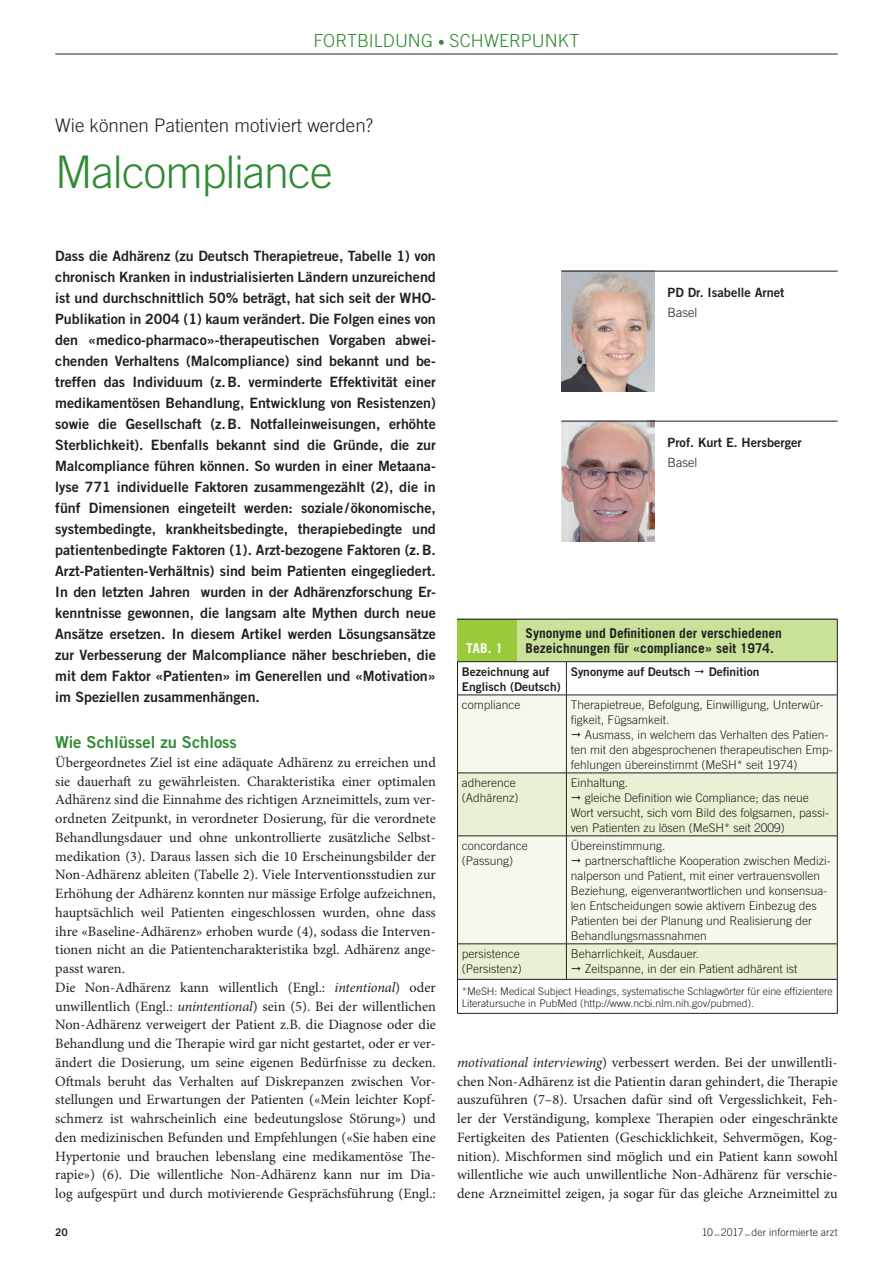
<style>
.page{position:relative;width:893px;height:1263px;background:#fff}
.page>*{position:absolute;margin:0;border:0;box-sizing:border-box;transform-origin:0 0}
.t1{font:300 45px "Trade Gothic LT";letter-spacing:-.035em;color:#318b34}
.t2{font:300 18.75px "Trade Gothic LT";color:#231f20}
.t3{font:300 18px "Trade Gothic LT";letter-spacing:.005em;color:#318b34}
.t4{font:16.5px "Trade Gothic LT Bold Two";color:#318b34}
.t5{font:14.25px/18.8px "Minion Pro";color:#231f20}
.t6{font:14.25px/21px "Trade Gothic LT Bold Two";color:#231f20;text-align:justify}
.t7{font:700 13.5px/15px "Trade Gothic LT";color:#231f20}
.t8{font:700 13.5px "Trade Gothic LT";color:#fff}
.t9{font:12.75px "Trade Gothic LT Bold Two";color:#231f20}
.t10{font:300 12.75px "Trade Gothic LT";color:#231f20}
.t11{font:300 12px/15px "Trade Gothic LT";color:#231f20}
.t12{font:12px/15px "Trade Gothic LT Bold Two";color:#231f20}
.t13{font:300 10.5px/12px "Trade Gothic LT";color:#231f20}
.t14{font:10.5px "Trade Gothic LT Bold Two";color:#231f20}
.s1{font-style:italic}
</style>
<div class="page">
<img style="left:561px;top:272px;width:94px;height:120px">
<hr style="left:561px;top:271px;width:277px;height:1px;background:#231f20">
<svg style="left:439px;top:40px;width:5px;height:5px"></svg>
<img style="left:561px;top:422px;width:94px;height:120px">
<hr style="left:561px;top:421px;width:277px;height:1px;background:#231f20">
<div style="left:457px;top:619px;width:60px;height:43px;background:#99ca3b"></div>
<div style="left:517px;top:619px;width:320px;height:43px;background:#cae19a"></div>
<div style="left:458px;top:774px;width:379px;height:205px;background:#e7f1d4"></div>
<hr style="left:457px;top:619px;width:60px;height:1px;background:#231f20">
<hr style="left:837px;top:620px;width:1px;height:41px;background:#231f20">
<hr style="left:517px;top:619px;width:49px;height:1px;background:#231f20">
<hr style="left:566px;top:619px;width:272px;height:1px;background:#231f20">
<hr style="left:457px;top:661px;width:60px;height:1px;background:#231f20">
<hr style="left:517px;top:661px;width:49px;height:1px;background:#231f20">
<hr style="left:837px;top:662px;width:1px;height:33px;background:#231f20">
<hr style="left:566px;top:661px;width:271px;height:1px;background:#231f20">
<hr style="left:837px;top:695px;width:1px;height:78px;background:#231f20">
<hr style="left:457px;top:773px;width:1px;height:63px;background:#231f20">
<hr style="left:457px;top:944px;width:1px;height:35px;background:#231f20">
<hr style="left:457px;top:773px;width:60px;height:1px;background:#231f20">
<hr style="left:517px;top:773px;width:49px;height:1px;background:#231f20">
<hr style="left:566px;top:773px;width:1px;height:63px;background:#231f20">
<hr style="left:566px;top:944px;width:1px;height:35px;background:#231f20">
<hr style="left:837px;top:773px;width:1px;height:63px;background:#231f20">
<hr style="left:837px;top:836px;width:1px;height:108px;background:#231f20">
<hr style="left:837px;top:944px;width:1px;height:35px;background:#231f20">
<hr style="left:566px;top:773px;width:271px;height:1px;background:#231f20">
<hr style="left:457px;top:979px;width:1px;height:34px;background:#231f20">
<hr style="left:837px;top:979px;width:1px;height:34px;background:#231f20">
<hr style="left:457px;top:979px;width:60px;height:1px;background:#231f20">
<hr style="left:517px;top:979px;width:49px;height:1px;background:#231f20">
<hr style="left:566px;top:979px;width:271px;height:1px;background:#231f20">
<hr style="left:457px;top:1013px;width:60px;height:1px;background:#231f20">
<hr style="left:517px;top:1013px;width:49px;height:1px;background:#231f20">
<hr style="left:566px;top:1013px;width:271px;height:1px;background:#231f20">
<hr style="left:55px;top:54px;width:783px;height:1px;background:#231f20">
<svg style="left:457px;top:662px;width:380px;height:111px"></svg>
<svg style="left:572px;top:795px;width:8px;height:4px"></svg>
<div style="left:457px;top:836px;width:380px;height:108px;background:#f5f9ed"></div>
<svg style="left:572px;top:966px;width:8px;height:4px"></svg>
<p class="t3" style="left:314px;top:30px;width:267px">Fortb ildung · Schwerpunkt</p>
<h2 class="t2" style="left:55px;top:114px;width:319px">Wie können Patienten motiviert werden?</h2>
<h1 class="t1" style="left:55px;top:146px;width:279px">Malcompliance</h1>
<p class="t6" style="left:55px;top:245px;width:382px">Dass die Adhärenz (zu Deutsch Therapietreue, Tabelle 1) von chronisch Kranken in industrialisierten Ländern unzureichend ist und durchschnittlich 50% beträgt, hat sich seit der WHO-Publikation in 2004 (1) kaum verändert. Die Folgen eines von den «medico-pharmaco»-therapeutischen Vorgaben abwei&shy;chenden Verhaltens (Malcompliance) sind bekannt und be&shy;treffen das Individuum (z.B. verminderte Effektivität einer medikamentösen Behandlung, Entwicklung von Resistenzen) sowie die Gesellschaft (z.B. Notfalleinweisungen, erhöhte Sterblichkeit). Ebenfalls bekannt sind die Gründe, die zur Malcompliance führen können. So wurden in einer Metaana&shy;lyse 771 individuelle Faktoren zusammengezählt (2), die in fünf Dimensionen eingeteilt werden: soziale/ökonomische, systembedingte, krankheitsbedingte, therapiebedingte und patientenbedingte Faktoren (1). Arzt-bezogene Faktoren (z.B.<br>Arzt-Patienten-Verhältnis) sind beim Patienten eingegliedert.<br>In den letzten Jahren wurden in der Adhärenzforschung Er&shy;kenntnisse gewonnen, die langsam alte Mythen durch neue Ansätze ersetzen. In diesem Artikel werden Lösungsansätze zur Verbesserung der Malcompliance näher beschrieben, die mit dem Faktor «Patienten» im Generellen und «Motivation» im Speziellen zusammenhängen.</p>
<p class="t4" style="left:55px;top:732px;width:183px">Wie Schlüssel zu Schloss</p>
<p class="t5" style="left:55px;top:753px;width:382px">Übergeordnetes Ziel ist eine adäquate Adhärenz zu erreichen und sie dauerhaft zu gewährleisten. Charakteristika einer optimalen Adhärenz sind die Einnahme des richtigen Arzneimittels, zum ver&shy;ordneten Zeitpunkt, in verordneter Dosierung, für die verordnete Behandlungsdauer und ohne unkontrollierte zusätzliche Selbst&shy;medikation (3). Daraus lassen sich die 10 Erscheinungsbilder der Non-Adhärenz ableiten (Tabelle 2). Viele Interventionsstudien zur Erhöhung der Adhärenz konnten nur mässige Erfolge aufzeichnen, hauptsächlich weil Patienten eingeschlossen wurden, ohne dass ihre «Baseline-Adhärenz» erhoben wurde (4), sodass die Interven&shy;tionen nicht an die Patientencharakteristika bzgl. Adhärenz ange&shy;passt waren.<br>Die Non-Adhärenz kann willentlich (Engl.: <span class="s1">intentional</span>) oder unwillentlich (Engl.: <span class="s1">unintentional</span>) sein (5). Bei der willentlichen Non-Adhärenz verweigert der Patient z.B. die Diagnose oder die Behandlung und die Therapie wird gar nicht gestartet, oder er ver&shy;ändert die Dosierung, um seine eigenen Bedürfnisse zu decken.<br>Oftmals beruht das Verhalten auf Diskrepanzen zwischen Vor&shy;stellungen und Erwartungen der Patienten («Mein leichter Kopf&shy;schmerz ist wahrscheinlich eine bedeutungslose Störung») und den medizinischen Befunden und Empfehlungen («Sie haben eine Hypertonie und brauchen lebenslang eine medikamentöse The&shy;rapie») (6). Die willentliche Non-Adhärenz kann nur im Dia&shy;log aufgespürt und durch motivierende Gesprächsführung (Engl.:</p>
<p class="t9" style="left:668px;top:284px;width:118px">PD Dr. Isabelle Arnet</p>
<p class="t10" style="left:668px;top:305px;width:31px">Basel</p>
<p class="t9" style="left:668px;top:434px;width:136px">Prof. Kurt E. Hersberger</p>
<p class="t10" style="left:668px;top:455px;width:31px">Basel</p>
<p class="t7" style="left:525px;top:626px;width:258px">Synonyme und Definitionen der verschiedenen<br>Bezeichnungen für «compliance» seit 1974.</p>
<p class="t12" style="left:462px;top:664px;width:100px">Bezeichnung auf<br>Englisch (Deutsch)</p>
<p class="t12" style="left:571px;top:664px;width:121px">Synonyme auf Deutsch</p>
<p class="t12" style="left:709px;top:664px;width:52px">Definition</p>
<p class="t11" style="left:462px;top:697px;width:60px">compliance</p>
<p class="t11" style="left:571px;top:697px;width:254px">Therapietreue, Befolgung, Einwilligung, U nterwür&shy;figkeit, Fügsamkeit.</p>
<p class="t11" style="left:571px;top:727px;width:264px;text-indent:14px">Ausmass, in welchem das Verhalten des Patien&shy;ten mit den abgesprochenen therapeutischen Emp&shy;fehlungen übereinstimmt (MeSH * seit 1974)</p>
<p class="t11" style="left:462px;top:775px;width:58px">adherence (Adhärenz)</p>
<p class="t11" style="left:571px;top:775px;width:59px">Einhaltung.</p>
<p class="t8" style="left:466px;top:640px;width:38px">Tab. 1</p>
<p class="t11" style="left:585px;top:790px;width:226px">gleiche Definition wie Compliance; das neue</p>
<p class="t11" style="left:571px;top:805px;width:260px">Wort versucht, sich vom Bild des folgsamen, passi-</p>
<p class="t11" style="left:571px;top:820px;width:216px">ven Patienten zu lösen (MeSH * seit 2009)</p>
<p class="t11" style="left:462px;top:838px;width:68px">concordance (Passung)</p>
<p class="t11" style="left:571px;top:838px;width:96px">Übereinstimmung.</p>
<p class="t11" style="left:585px;top:853px;width:248px">partnerschaftliche Kooperation zwischen Medizi-</p>
<p class="t11" style="left:571px;top:868px;width:251px">nalperson und Patient, mit einer vertrauensvollen</p>
<p class="t11" style="left:571px;top:883px;width:258px">Beziehung, eigenverantwortlichen und konsensua-</p>
<p class="t11" style="left:571px;top:898px;width:248px">len Entscheidungen sowie aktivem Einbezug des</p>
<p class="t11" style="left:571px;top:913px;width:243px">Patienten bei der Planung und Realisierung der</p>
<p class="t11" style="left:571px;top:928px;width:138px">Behandlungsmassnahmen</p>
<p class="t11" style="left:462px;top:946px;width:61px">persistence (Persistenz)</p>
<p class="t11" style="left:585px;top:946px;width:214px;text-indent:-14px">Beharrlichkeit, Ausdauer.<br>Zeitspanne, in der ein Patient adhärent ist</p>
<p class="t13" style="left:462px;top:985px;width:373px">*MeSH : Medical Subject Headings, systematische Schlagwörter für eine effizientere<br>Literatursuche in PubMed (http://www.ncbi.nlm.nih.gov/pubmed).</p>
<p class="t5" style="left:457px;top:1053px;width:382px;text-align:justify"><span class="s1">motivational interviewing</span>) verbessert werden. Bei der unwillentli&shy;chen Non-Adhärenz ist die Patientin daran gehindert, die Therapie auszuführen (7–8). Ursachen dafür sind oft Vergesslichkeit, Feh&shy;ler der Verständigung, komplexe Therapien oder eingeschränkte Fertigkeiten des Patienten (Geschicklichkeit, Sehvermögen, Kog&shy;nition). Mischformen sind möglich und ein Patient kann sowohl willentliche wie auch unwillentliche Non-Adhärenz für verschie&shy;dene Arzneimittel zeigen, ja sogar für das gleiche Arzneimittel zu</p>
<p class="t14" style="left:55px;top:1225px;width:14px">20</p>
<p class="t13" style="left:702px;top:1226px;width:138px">10_2017_der informierte arzt</p>
</div>
